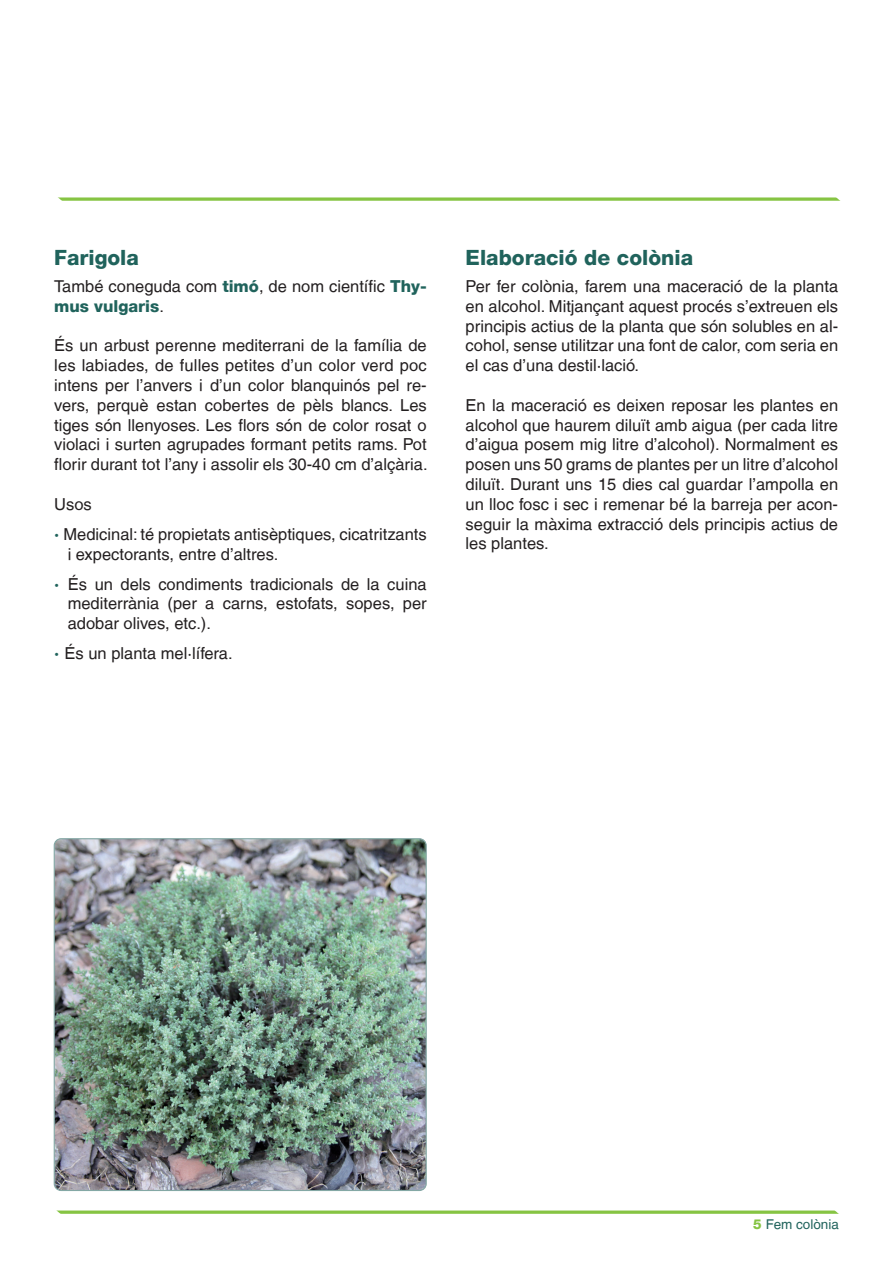
<style>
.page{position:relative;width:893px;height:1263px;background:#fff}
.page>*{position:absolute;margin:0;border:0;box-sizing:border-box;transform-origin:0 0}
.t1{font:800 21px "Helvetica Neue LT";color:#20635c}
.t2{font:16.5px/19.8px "Helvetica LT";color:#231f20;text-align:justify}
.t3{font:800 16.5px "Helvetica Neue LT";color:#20635c}
.t4{font:13.5px "Helvetica LT";color:#20635c}
.s1{font-family:"Helvetica Neue LT";font-weight:800;color:#20635c}
.s2{font-family:"Helvetica LT";font-weight:400;color:#231f20}
.s3{font-family:"Helvetica Neue LT";font-weight:800;color:#86c443}
</style>
<div class="page">
<svg style="left:56px;top:1210px;width:783px;height:4px"></svg>
<svg style="left:58px;top:197px;width:783px;height:4px"></svg>
<img style="left:54px;top:839px;width:372px;height:351px">
<div style="left:54px;top:838px;width:373px;height:353px;border:1px solid #84a8a5;border-radius:7px"></div>
<p class="t1" style="left:54px;top:245px;width:86px">Farigola</p>
<p class="t2" style="left:54px;top:276px;width:374px">També coneguda com <span class="s1">timó</span>, de nom científic <span class="s1">Thy-</span></p>
<p class="t3" style="left:54px;top:296px;width:111px">mus vulgaris<span class="s2">.</span></p>
<p class="t2" style="left:54px;top:336px;width:375px">És un arbust perenne mediterrani de la família de les labiades, de fulles petites d’un color verd poc intens per l’anvers i d’un color blanquinós pel re&shy;vers, perquè estan cobertes de pèls blancs. Les tiges són llenyoses. Les flors són de color rosat o violaci i surten agrupades formant petits rams. Pot florir durant tot l’any i assolir els 30-40 cm d’alçària.</p>
<p class="t2" style="left:54px;top:489px;width:374px;line-height:30px">Usos<br><span class="s1">·</span> Medicinal: té propietats antisèptiques, cicatritzants</p>
<p class="t2" style="left:54px;top:539px;width:374px;line-height:30px;text-indent:13px">i expectorants, entre d’altres.<br><span class="s1">·</span> És un dels condiments tradicionals de la cuina</p>
<p class="t2" style="left:68px;top:594px;width:361px">mediterrània (per a carns, estofats, sopes, per adobar olives, etc.).</p>
<p class="t2" style="left:54px;top:643px;width:180px"><span class="s1">·</span> És un planta mel·lífera.</p>
<p class="t1" style="left:466px;top:245px;width:229px">Elaboració de colònia</p>
<p class="t2" style="left:466px;top:276px;width:374px">Per fer colònia, farem una maceració de la planta en alcohol. Mitjançant aquest procés s’extreuen els principis actius de la planta que són solubles en al&shy;cohol, sense utilitzar una font de calor, com seria en el cas d’una destil·lació.</p>
<p class="t2" style="left:466px;top:395px;width:374px">En la maceració es deixen reposar les plantes en alcohol que haurem diluït amb aigua (per cada litre d’aigua posem mig litre d’alcohol). Normalment es posen uns 50 grams de plantes per un litre d’alcohol diluït. Durant uns 15 dies cal guardar l’ampolla en un lloc fosc i sec i remenar bé la barreja per acon&shy;seguir la màxima extracció dels principis actius de les plantes.</p>
<p class="t4" style="left:753px;top:1217px;width:87px"><span class="s3">5</span> Fem colònia</p>
</div>
